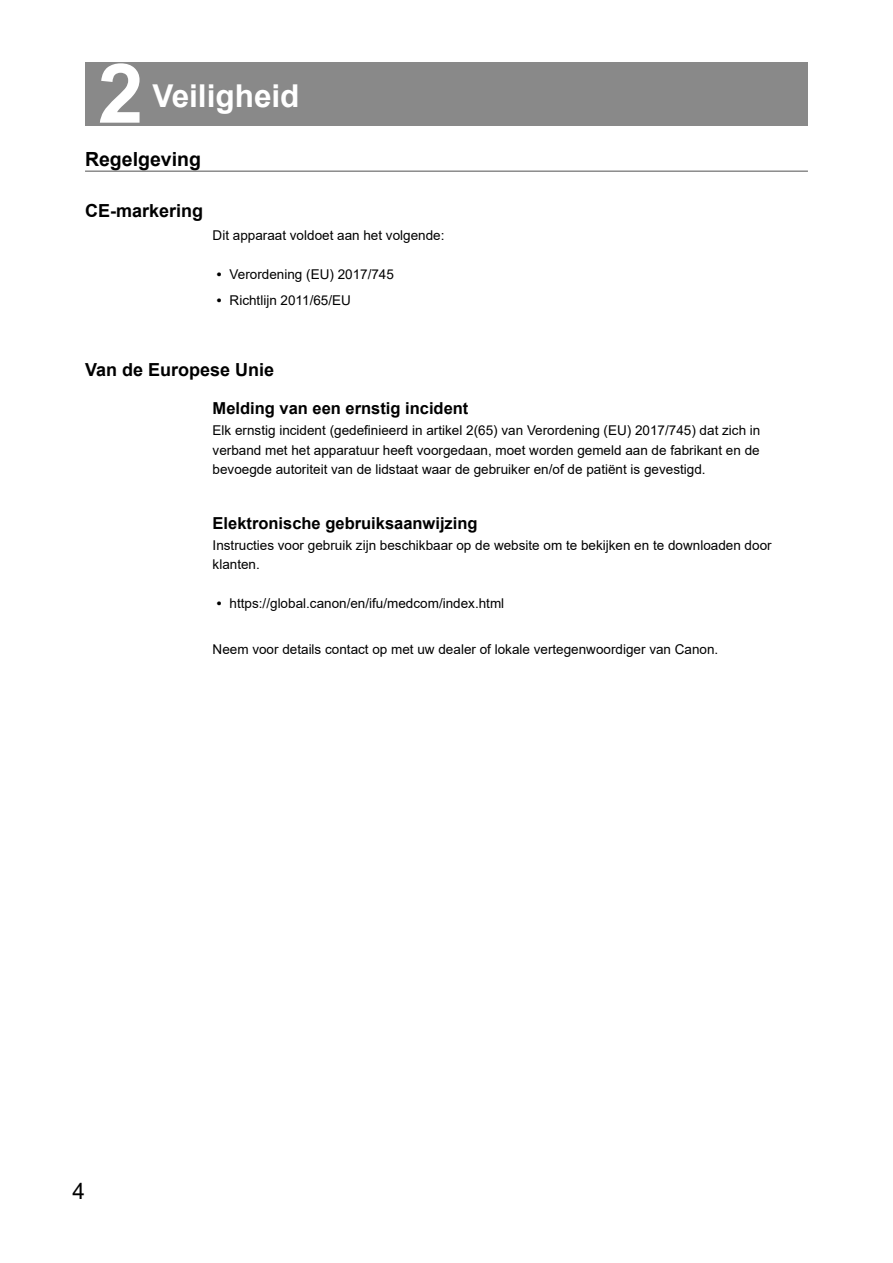
<style>
.page{position:relative;width:893px;height:1263px;background:#fff}
.page>*{position:absolute;margin:0;border:0;box-sizing:border-box;transform-origin:0 0}
.t1{font:700 82.5px "Arial";color:#fff}
.t2{font:700 31.5px "Arial";color:#fff}
.t3{font:22.5px "Arial";color:#000}
.t4{font:700 19.5px "Arial";color:#000}
.t5{font:700 18px "Arial";color:#000}
.t6{font:700 16.5px "Arial";color:#000}
.t7{font:13.5px/19.5px "Arial";color:#000;text-align:justify}
.s1{font-weight:700}
</style>
<div class="page">
<div style="left:85px;top:62px;width:723px;height:63px;background:#898989"></div>
<hr style="left:85px;top:170px;width:723px;height:2px;background:#898989">
<h1 class="t1" style="left:98px;top:36px;width:47px">2</h1>
<h2 class="t2" style="left:152px;top:73px;width:149px">Veiligheid</h2>
<h3 class="t4" style="left:85px;top:145px;width:117px">Regelgeving</h3>
<h3 class="t5" style="left:85px;top:198px;width:120px">CE-markering</h3>
<p class="t7" style="left:213px;top:226px;width:233px">Dit apparaat voldoet aan het volgende:</p>
<p class="t7" style="left:217px;top:265px;width:179px"><span class="s1">•</span> Verordening (EU) 2017/745</p>
<p class="t7" style="left:217px;top:290px;width:136px"><span class="s1">•</span> Richtlijn 2011/65/EU</p>
<h3 class="t5" style="left:85px;top:357px;width:191px">Van de Europese Unie</h3>
<p class="t6" style="left:213px;top:397px;width:257px">Melding van een ernstig incident</p>
<p class="t7" style="left:213px;top:421px;width:549px">Elk ernstig incident (gedefinieerd in artikel 2(65) van Verordening (EU) 2017/745) dat zich in verband met het apparatuur heeft voorgedaan, moet worden gemeld aan de fabrikant en de bevoegde autoriteit van de lidstaat waar de gebruiker en/of de patiënt is gevestigd.</p>
<p class="t6" style="left:213px;top:511px;width:267px">Elektronische gebruiksaanwijzing</p>
<p class="t7" style="left:213px;top:535px;width:561px">Instructies voor gebruik zijn beschikbaar op de website om te bekijken en te downloaden door klanten.</p>
<p class="t7" style="left:217px;top:594px;width:289px"><span class="s1">•</span> https://global.canon/en/ifu/medcom/index.html</p>
<p class="t7" style="left:213px;top:639px;width:507px">Neem voor details contact op met uw dealer of lokale vertegenwoordiger van Canon.</p>
<h3 class="t3" style="left:73px;top:1176px;width:14px">4</h3>
</div>
